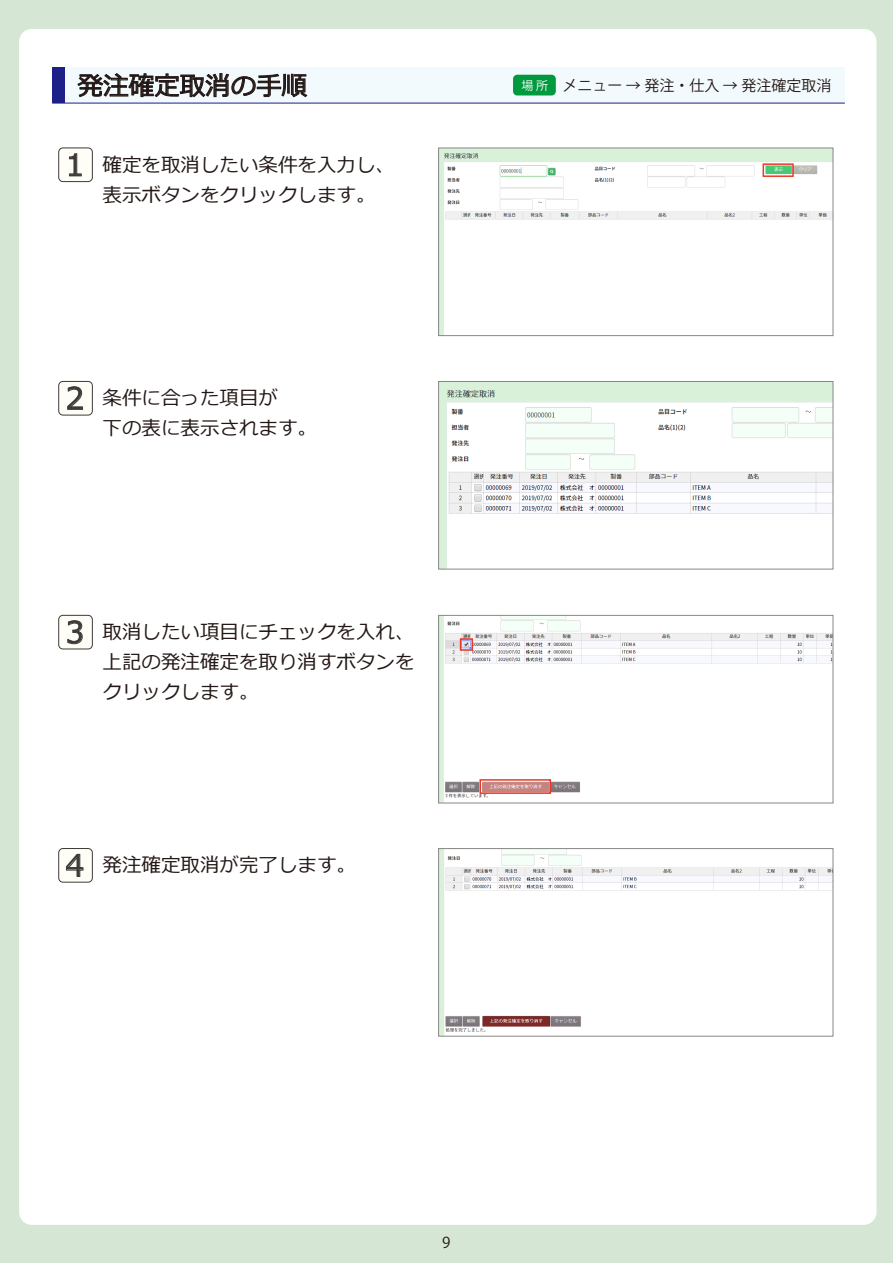
<style>
.page{position:relative;width:893px;height:1263px;background:#d5e6d4}
.page>*{position:absolute;margin:0;border:0;box-sizing:border-box;transform-origin:0 0}
.t1{font:25.5px "Meiryo";color:#231815}
.t2{font:19.5px/30px "Meiryo";color:#231815}
.t3{font:15px "Koz Go Pro";color:#231815}
.s1{font-size:12px;color:#fff}
.s2{font-size:30px;color:#3e3a39}
</style>
<div class="page">
<div style="left:19px;top:29px;width:857px;height:1196px;background:#fff;border-radius:13px"></div>
<div style="left:65px;top:67px;width:780px;height:36px;background:#f3fafd"></div>
<div style="left:513px;top:75px;width:43px;height:20px;background:#009a3e;border-radius:4px"></div>
<img style="left:439px;top:147px;width:395px;height:190px">
<img style="left:438px;top:381px;width:396px;height:189px">
<img style="left:438px;top:614px;width:396px;height:190px">
<img style="left:439px;top:848px;width:395px;height:189px">
<div style="left:438px;top:148px;width:395px;height:188px;border:1px solid #888"></div>
<div style="left:438px;top:381px;width:395px;height:188px;border:1px solid #888"></div>
<div style="left:438px;top:615px;width:395px;height:188px;border:1px solid #888"></div>
<div style="left:438px;top:848px;width:395px;height:188px;border:1px solid #888"></div>
<div style="left:460px;top:638px;width:13px;height:13px;border:2px solid #e73828"></div>
<div style="left:479px;top:779px;width:72px;height:15px;border:2px solid #e73828"></div>
<hr style="left:52px;top:103px;width:793px;height:1px;background:#1d2087">
<div style="left:52px;top:67px;width:13px;height:36px;background:#1d2087"></div>
<svg style="left:77px;top:73px;width:231px;height:25px"></svg>
<svg style="left:763px;top:163px;width:31px;height:14px"></svg>
<div style="left:59px;top:148px;width:33px;height:34px;background:#fffef6;border-radius:4px"></div>
<div style="left:58px;top:148px;width:35px;height:34px;border:1px solid #3e3a39;border-radius:4px"></div>
<svg style="left:69px;top:153px;width:13px;height:24px"></svg>
<div style="left:59px;top:381px;width:33px;height:34px;background:#fffef6;border-radius:4px"></div>
<div style="left:58px;top:381px;width:35px;height:34px;border:1px solid #3e3a39;border-radius:4px"></div>
<svg style="left:67px;top:386px;width:16px;height:24px"></svg>
<div style="left:59px;top:615px;width:33px;height:34px;background:#fffef6;border-radius:4px"></div>
<div style="left:58px;top:615px;width:35px;height:34px;border:1px solid #3e3a39;border-radius:4px"></div>
<svg style="left:67px;top:620px;width:16px;height:24px"></svg>
<div style="left:59px;top:848px;width:33px;height:34px;background:#fffef6;border-radius:4px"></div>
<div style="left:58px;top:848px;width:35px;height:34px;border:1px solid #3e3a39;border-radius:4px"></div>
<svg style="left:66px;top:854px;width:18px;height:23px"></svg>
<h1 class="t1" style="left:78px;top:68px;width:231px">発注確定取消の手順</h1>
<p class="t3" style="left:521px;top:76px;width:311px"><span class="s1">場 所</span> メニュー → 発注・仕入 → 発注確定取消</p>
<p class="t2" style="left:103px;top:151px;width:294px;text-indent:-37px"><span class="s2">1</span> 確定を取消したい条件を入力し、表示ボタンをクリックします。</p>
<p class="t2" style="left:103px;top:384px;width:216px;text-indent:-37px"><span class="s2">2</span> 条件に合った項目が<br>下の表に表示されます。</p>
<p class="t2" style="left:103px;top:618px;width:314px;text-align:justify;text-indent:-37px"><span class="s2">3</span> 取消したい項目にチェックを入れ、上記の発注確定を取り消すボタンをクリックします。</p>
<p class="t2" style="left:66px;top:851px;width:292px"><span class="s2">4</span> 発注確定取消が完了します。</p>
<p class="t3" style="left:442px;top:1233px;width:10px">9</p>
</div>
